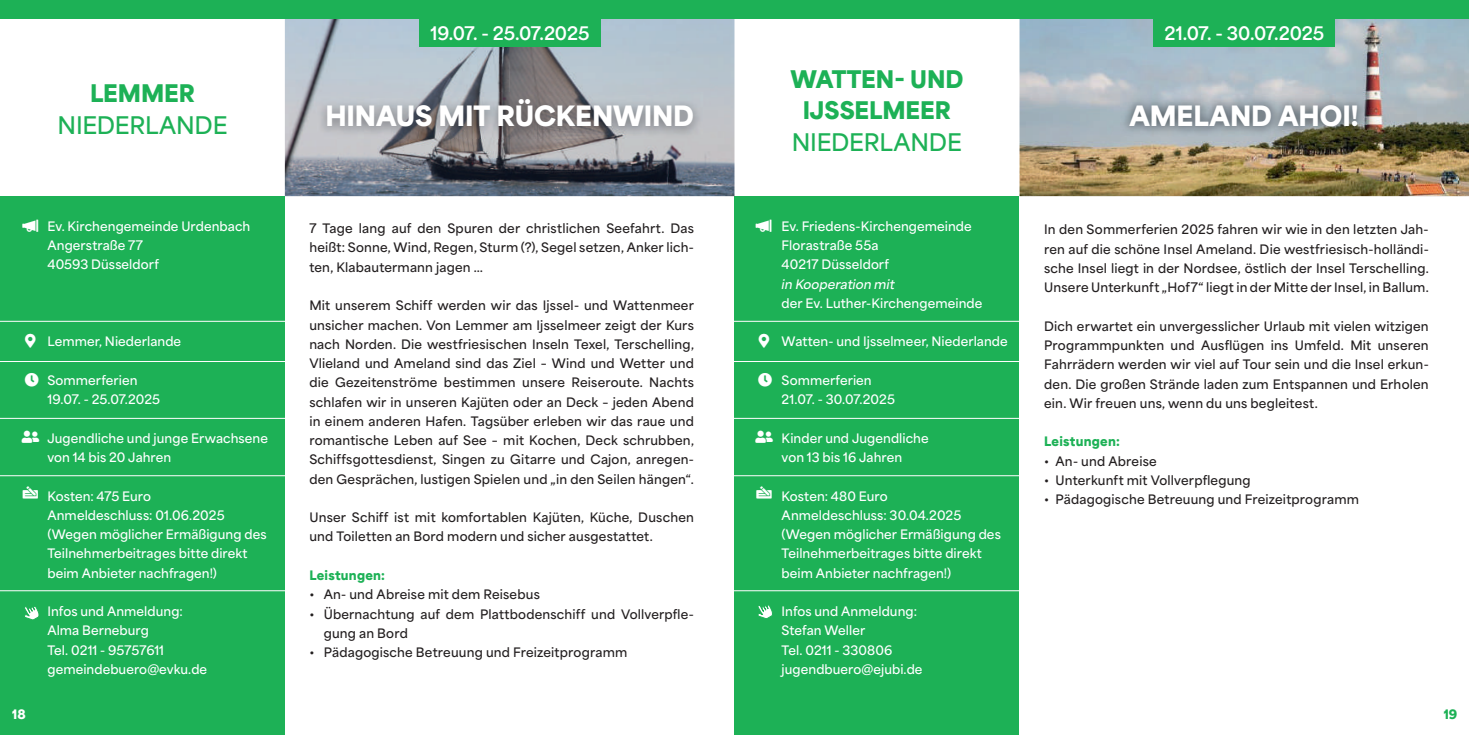
<style>
.page{position:relative;width:1469px;height:735px;background:#fff}
.page>*{position:absolute;margin:0;border:0;box-sizing:border-box;transform-origin:0 0}
.t1{font:900 26.25px "Area Normal";letter-spacing:-.005em;color:#fff}
.t2{font:900 22.75px/31.5px "Area Normal";letter-spacing:-.005em;color:#1db156;text-align:center}
.t3{font:600 22.75px "Area Normal";letter-spacing:-.015em;color:#1db156}
.t4{font:700 17.5px "Area Normal";letter-spacing:-.01em;color:#fff}
.t5{font:700 15.75px "Area Normal";color:#fff}
.t6{font:600 12.25px/19.2px "Area Normal";letter-spacing:.015em;color:#231f20;text-align:justify}
.t7{font:600 12.25px/19.2px "Area Normal";letter-spacing:.005em;color:#fff}
.t8{font:900 12.25px "Area Normal";letter-spacing:.02em;color:#1db156}
.t9{font:italic 600 12.25px "Area Normal";letter-spacing:.005em;color:#fff}
</style>
<div class="page">
<div style="left:0;top:196px;width:285px;height:538px;background:#1db156"></div>
<div style="left:734px;top:196px;width:285px;height:538px;background:#1db156"></div>
<img style="left:1019px;top:19px;width:449px;height:177px">
<img style="left:285px;top:19px;width:223px;height:177px">
<img style="left:508px;top:19px;width:226px;height:177px">
<div style="left:419px;top:0;width:181px;height:47px;background:#1db156"></div>
<div style="left:1153px;top:0;width:181px;height:47px;background:#1db156"></div>
<div style="left:0;top:0;width:1468px;height:19px;background:#1db156"></div>
<hr style="left:719px;top:321px;width:300px;height:1px;background:#fff">
<hr style="left:719px;top:361px;width:300px;height:1px;background:#fff">
<hr style="left:719px;top:418px;width:300px;height:1px;background:#fff">
<hr style="left:719px;top:475px;width:300px;height:1px;background:#fff">
<hr style="left:719px;top:590px;width:300px;height:1px;background:#fff">
<hr style="left:0;top:321px;width:286px;height:1px;background:#fff">
<hr style="left:0;top:361px;width:286px;height:1px;background:#fff">
<hr style="left:0;top:418px;width:286px;height:1px;background:#fff">
<hr style="left:0;top:475px;width:286px;height:1px;background:#fff">
<hr style="left:0;top:590px;width:286px;height:1px;background:#fff">
<svg style="left:758px;top:605px;width:14px;height:13px"></svg>
<svg style="left:25px;top:606px;width:14px;height:14px"></svg>
<img style="left:318px;top:92px;width:384px;height:47px">
<img style="left:1120px;top:95px;width:246px;height:41px">
<h2 class="t2" style="left:90px;top:76px;width:106px">LEMMER</h2>
<h2 class="t3" style="left:58px;top:105px;width:171px">NIEDERLANDE</h2>
<p class="t7" style="left:47px;top:215px;width:204px">Ev. Kirchengemeinde Urdenbach<br>Angerstraße 77<br>40593 Düsseldorf</p>
<p class="t7" style="left:47px;top:330px;width:135px">Lemmer, Niederlande</p>
<p class="t7" style="left:47px;top:369px;width:114px">Sommerferien<br>19.07. - 25.07.2025</p>
<p class="t7" style="left:47px;top:427px;width:222px">Jugendliche und junge Erwachsene von 14 bis 20 Jahren</p>
<p class="t7" style="left:47px;top:484px;width:221px">Kosten: 475 Euro<br>Anmeldeschluss: 01.06.2025 (Wegen möglicher Ermäßigung des<br>Teilnehmerbeitrages bitte direkt beim Anbieter nachfragen!)</p>
<p class="t7" style="left:47px;top:600px;width:161px">Infos und Anmeldung:<br>Alma Berneburg<br>Tel. 0211 - 95757611 gemeindebuero@evku.de</p>
<h3 class="t4" style="left:430px;top:17px;width:160px">19.07. - 25.07.2025</h3>
<h1 class="t1" style="left:325px;top:92px;width:370px">HINAUS MIT RÜCKENWIND</h1>
<p class="t6" style="left:309px;top:217px;width:386px">7 Tage lang auf den Spuren der christlichen Seefahrt. Das heißt: Sonne, Wind, Regen, Sturm (?), Segel setzen, Anker lich&shy;ten, Klabautermann jagen …</p>
<p class="t6" style="left:309px;top:294px;width:386px">Mit unserem Schiff werden wir das Ijssel- und Wattenmeer unsicher machen. Von Lemmer am Ijsselmeer zeigt der Kurs nach Norden. Die westfriesischen Inseln Texel, Terschelling, Vlieland und Ameland sind das Ziel – Wind und Wetter und die Gezeitenströme bestimmen unsere Reiseroute. Nachts schlafen wir in unseren Kajüten oder an Deck – jeden Abend in einem anderen Hafen. Tagsüber erleben wir das raue und romantische Leben auf See – mit Kochen, Deck schrubben, Schiffsgottesdienst, Singen zu Gitarre und Cajon, anregen&shy;den Gesprächen, lustigen Spielen und „in den Seilen hängen“.</p>
<p class="t6" style="left:309px;top:506px;width:386px">Unser Schiff ist mit komfortablen Kajüten, Küche, Duschen und Toiletten an Bord modern und sicher ausgestattet.</p>
<p class="t8" style="left:309px;top:563px;width:77px">Leistungen:</p>
<p class="t6" style="left:309px;top:583px;width:232px">• An- und Abreise mit dem Reisebus</p>
<p class="t6" style="left:324px;top:602px;width:372px;text-indent:-14px">• Übernachtung auf dem Plattbodenschiff und Vollverpfle&shy;gung an Bord</p>
<p class="t6" style="left:309px;top:641px;width:319px">• Pädagogische Betreuung und Freizeitprogramm</p>
<h2 class="t2" style="left:790px;top:61px;width:175px">WATTEN- UND<br>IJSSELMEER</h2>
<h2 class="t3" style="left:792px;top:121px;width:171px">NIEDERLANDE</h2>
<p class="t7" style="left:781px;top:215px;width:192px">Ev. Friedens-Kirchengemeinde<br>Florastraße 55a<br>40217 Düsseldorf</p>
<p class="t9" style="left:781px;top:273px;width:115px">in Kooperation mit</p>
<p class="t7" style="left:781px;top:292px;width:202px">der Ev. Luther-Kirchengemeinde</p>
<p class="t7" style="left:781px;top:330px;width:228px">Watten- und Ijsselmeer, Niederlande</p>
<p class="t7" style="left:781px;top:369px;width:115px">Sommerferien<br>21.07. - 30.07.2025</p>
<p class="t7" style="left:781px;top:427px;width:148px">Kinder und Jugendliche von 13 bis 16 Jahren</p>
<p class="t7" style="left:781px;top:484px;width:221px">Kosten: 480 Euro<br>Anmeldeschluss: 30.04.2025 (Wegen möglicher Ermäßigung des<br>Teilnehmerbeitrages bitte direkt beim Anbieter nachfragen!)</p>
<p class="t7" style="left:781px;top:600px;width:142px">Infos und Anmeldung:<br>Stefan Weller<br>Tel. 0211 - 330806 jugendbuero@ejubi.de</p>
<h3 class="t4" style="left:1164px;top:17px;width:161px">21.07. - 30.07.2025</h3>
<h1 class="t1" style="left:1129px;top:92px;width:231px">AMELAND AHOI!</h1>
<p class="t6" style="left:1044px;top:219px;width:386px">In den Sommerferien 2025 fahren wir wie in den letzten Jah&shy;ren auf die schöne Insel Ameland. Die westfriesisch-holländi&shy;sche Insel liegt in der Nordsee, östlich der Insel Terschelling.<br>Unsere Unterkunft „Hof7“ liegt in der Mitte der Insel, in Ballum.</p>
<p class="t6" style="left:1044px;top:315px;width:386px">Dich erwartet ein unvergesslicher Urlaub mit vielen witzigen Programmpunkten und Ausflügen ins Umfeld. Mit unseren Fahrrädern werden wir viel auf Tour sein und die Insel erkun&shy;den. Die großen Strände laden zum Entspannen und Erholen ein. Wir freuen uns, wenn du uns begleitest.</p>
<p class="t8" style="left:1044px;top:430px;width:77px">Leistungen:</p>
<p class="t6" style="left:1044px;top:449px;width:114px">• An- und Abreise</p>
<p class="t6" style="left:1044px;top:469px;width:208px">• Unterkunft mit Vollverpflegung</p>
<p class="t6" style="left:1044px;top:488px;width:316px">• Pädagogische Betreuung und Freizeitprogramm</p>
<p class="t5" style="left:10px;top:704px;width:18px">18<sup>18</sup></p>
<p class="t8" style="left:1443px;top:702px;width:15px">19</p>
</div>
